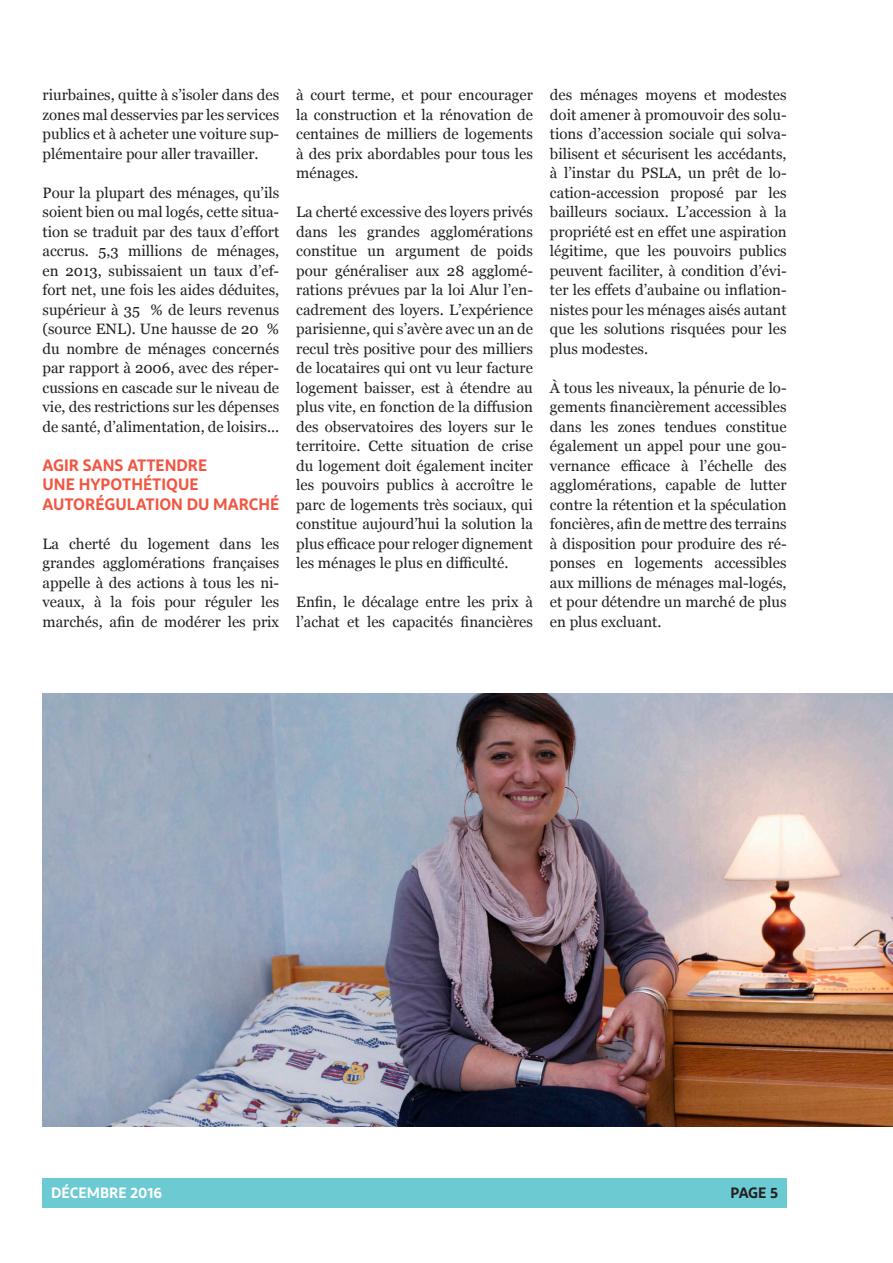
<style>
.page{position:relative;width:893px;height:1263px;background:#fff}
.page>*{position:absolute;margin:0;border:0;box-sizing:border-box;transform-origin:0 0}
.t1{font:600 16.5px/19.5px "Diodrum";color:#f05641}
.Texte_courant{font:15px/19.5px "Georgia";color:#231f20;text-align:justify}
.t2{font:600 15px "Diodrum";color:#fff}
.t3{font:600 15px "Diodrum";color:#231f20}
</style>
<div class="page">
<div style="left:43px;top:1178px;width:744px;height:30px;background:#6ccad3"></div>
<img style="left:43px;top:693px;width:850px;height:434px">
<p class="Texte_courant" style="left:43px;top:85px;width:238px">riurbaines, quitte à s’isoler dans des zones mal desservies par les services publics et à acheter une voiture sup&shy;plémentaire pour aller travailler.</p>
<p class="Texte_courant" style="left:43px;top:182px;width:238px">Pour la plupart des ménages, qu’ils soient bien ou mal logés, cette situa&shy;tion se traduit par des taux d’effort accrus. 5,3 millions de ménages, en 2013, subissaient un taux d’ef&shy;fort net, une fois les aides déduites, supérieur à 35 % de leurs revenus (source ENL). Une hausse de 20 % du nombre de ménages concernés par rapport à 2006, avec des réper&shy;cussions en cascade sur le niveau de vie, des restrictions sur les dépenses de santé, d’alimentation, de loisirs...</p>
<h3 class="t1" style="left:43px;top:455px;width:166px">AGIR SANS ATTENDRE</h3>
<h3 class="t1" style="left:43px;top:474px;width:238px">UNE HYPOTHÉTIQUE<br>AUTORÉGULATION DU MARCHÉ</h3>
<p class="Texte_courant" style="left:43px;top:533px;width:238px">La cherté du logement dans les grandes agglomérations françaises appelle à des actions à tous les ni&shy;veaux, à la fois pour réguler les marchés, afin de modérer les prix</p>
<p class="Texte_courant" style="left:296px;top:85px;width:238px">à court terme, et pour encourager la construction et la rénovation de centaines de milliers de logements à des prix abordables pour tous les ménages.</p>
<p class="Texte_courant" style="left:296px;top:202px;width:238px">La cherté excessive des loyers privés dans les grandes agglomérations constitue un argument de poids pour généraliser aux 28 agglomé&shy;rations prévues par la loi Alur l’en&shy;cadrement des loyers. L’expérience parisienne, qui s’avère avec un an de recul très positive pour des milliers de locataires qui ont vu leur facture logement baisser, est à étendre au plus vite, en fonction de la diffusion des observatoires des loyers sur le territoire. Cette situation de crise du logement doit également inciter les pouvoirs publics à accroître le parc de logements très sociaux, qui constitue aujourd’hui la solution la plus efficace pour reloger dignement les ménages le plus en difficulté.</p>
<p class="Texte_courant" style="left:296px;top:592px;width:238px">Enfin, le décalage entre les prix à l’achat et les capacités financières</p>
<p class="Texte_courant" style="left:550px;top:85px;width:238px">des ménages moyens et modestes doit amener à promouvoir des solu&shy;tions d’accession sociale qui solva&shy;bilisent et sécurisent les accédants, à l’instar du PSLA, un prêt de lo&shy;cation-accession proposé par les bailleurs sociaux. L’accession à la propriété est en effet une aspiration légitime, que les pouvoirs publics peuvent faciliter, à condition d’évi&shy;ter les effets d’aubaine ou inflation&shy;nistes pour les ménages aisés autant que les solutions risquées pour les plus modestes.</p>
<p class="Texte_courant" style="left:550px;top:377px;width:238px">À tous les niveaux, la pénurie de lo&shy;gements financièrement accessibles dans les zones tendues constitue également un appel pour une gou&shy;vernance efficace à l’échelle des agglomérations, capable de lutter contre la rétention et la spéculation foncières, afin de mettre des terrains à disposition pour produire des ré&shy;ponses en logements accessibles aux millions de ménages mal-logés, et pour détendre un marché de plus en plus excluant.</p>
<p class="t2" style="left:51px;top:1183px;width:113px">DÉCEMBRE 2016</p>
<p class="t3" style="left:730px;top:1183px;width:49px">PAGE 5</p>
</div>
